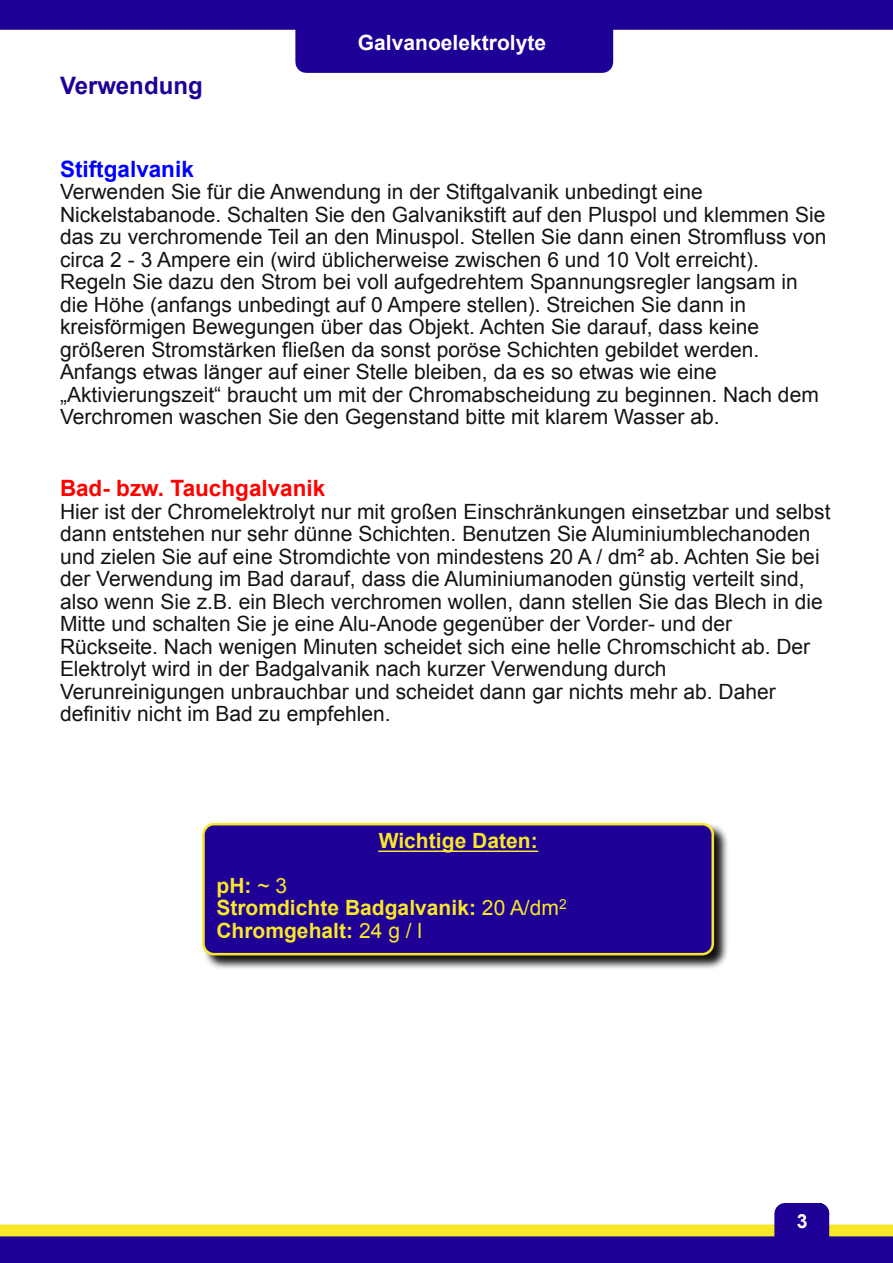
<style>
.page{position:relative;width:893px;height:1263px;background:#fff}
.page>*{position:absolute;margin:0;border:0;box-sizing:border-box;transform-origin:0 0}
.t1{font:700 24px "Arial";color:#1e0096}
.t2{font:700 22.5px "Arial";color:#f00}
.t3{font:700 22.5px "Arial";color:#00f}
.t4{font:21px/22.5px "Arial";color:#161413}
.t5{font:700 21px/22.5px "Arial";color:#f8e729}
.t6{font:700 21px "Arial";color:#fff}
.t7{font:700 19.5px "Arial";color:#fff}
.s1{font-weight:400}
</style>
<div class="page">
<div style="left:6px;top:6px;width:881px;height:17px;background:#1f0197"></div>
<div style="left:0;top:0;width:893px;height:30px;border:13px solid #1e0096"></div>
<div style="left:6px;top:1239px;width:881px;height:17px;background:#1f0197"></div>
<div style="left:0;top:1233px;width:893px;height:30px;border:13px solid #1e0096"></div>
<div style="left:1px;top:1225px;width:891px;height:10px;background:#f8e729"></div>
<div style="left:0;top:1224px;width:893px;height:12px;border:2px solid #f8e729"></div>
<div style="left:785px;top:1213px;width:34px;height:25px;background:#1e0096"></div>
<div style="left:774px;top:1203px;width:55px;height:46px;border:21px solid #1e0096"></div>
<img style="left:204px;top:824px;width:524px;height:145px">
<div style="left:203px;top:824px;width:510px;height:130px;background:#1e0096;border-radius:11px"></div>
<svg style="left:379px;top:850px;width:159px;height:2px"></svg>
<div style="left:202px;top:823px;width:512px;height:132px;border:3px solid #f8e729;border-radius:11px"></div>
<div style="left:306px;top:25px;width:297px;height:37px;background:#1e0096"></div>
<div style="left:295px;top:14px;width:318px;height:59px;border:21px solid #1e0096"></div>
<p class="t1" style="left:60px;top:72px;width:144px">Verwendung</p>
<p class="t6" style="left:358px;top:31px;width:190px">Galvanoelektrolyte</p>
<p class="t3" style="left:60px;top:156px;width:135px">Stiftgalvanik</p>
<p class="t4" style="left:60px;top:181px;width:768px">Verwenden Sie für die Anwendung in der Stiftgalvanik unbedingt eine Nickelstabanode. Schalten Sie den Galvanikstift auf den Pluspol und klemmen Sie das zu verchromende Teil an den Minuspol. Stellen Sie dann einen Stromfluss von circa 2 - 3 Ampere ein (wird üblicherweise zwischen 6 und 10 Volt erreicht).<br>Regeln Sie dazu den Strom bei voll aufgedrehtem Spannungsregler langsam in die Höhe (anfangs unbedingt auf 0 Ampere stellen). Streichen Sie dann in kreisförmigen Bewegungen über das Objekt. Achten Sie darauf, dass keine größeren Stromstärken fließen da sonst poröse Schichten gebildet werden.<br>Anfangs etwas länger auf einer Stelle bleiben, da es so etwas wie eine „Aktivierungszeit“ braucht um mit der Chromabscheidung zu beginnen. Nach dem Verchromen waschen Sie den Gegenstand bitte mit klarem Wasser ab.</p>
<p class="t2" style="left:60px;top:476px;width:267px">Bad- bzw. Tauchgalvanik</p>
<p class="t4" style="left:60px;top:500px;width:772px">Hier ist der Chromelektrolyt nur mit großen Einschränkungen einsetzbar und selbst dann entstehen nur sehr dünne Schichten. Benutzen Sie Aluminiumblechanoden und zielen Sie auf eine Stromdichte von mindestens 20 A / dm² ab. Achten Sie bei der Verwendung im Bad darauf, dass die Aluminiumanoden günstig verteilt sind, also wenn Sie z.B. ein Blech verchromen wollen, dann stellen Sie das Blech in die Mitte und schalten Sie je eine Alu-Anode gegenüber der Vorder- und der Rückseite. Nach wenigen Minuten scheidet sich eine helle Chromschicht ab. Der Elektrolyt wird in der Badgalvanik nach kurzer Verwendung durch Verunreinigungen unbrauchbar und scheidet dann gar nichts mehr ab. Daher definitiv nicht im Bad zu empfehlen.</p>
<p class="t5" style="left:379px;top:829px;width:160px">Wichtige Daten:</p>
<p class="t5" style="left:216px;top:874px;width:352px">pH: <span class="s1">~ 3<br></span>Stromdichte Badgalvanik: <span class="s1">20 A/dm</span><sup>2<br></sup>Chromgehalt: <span class="s1">24 g / l</span></p>
<p class="t7" style="left:797px;top:1211px;width:12px">3</p>
</div>
